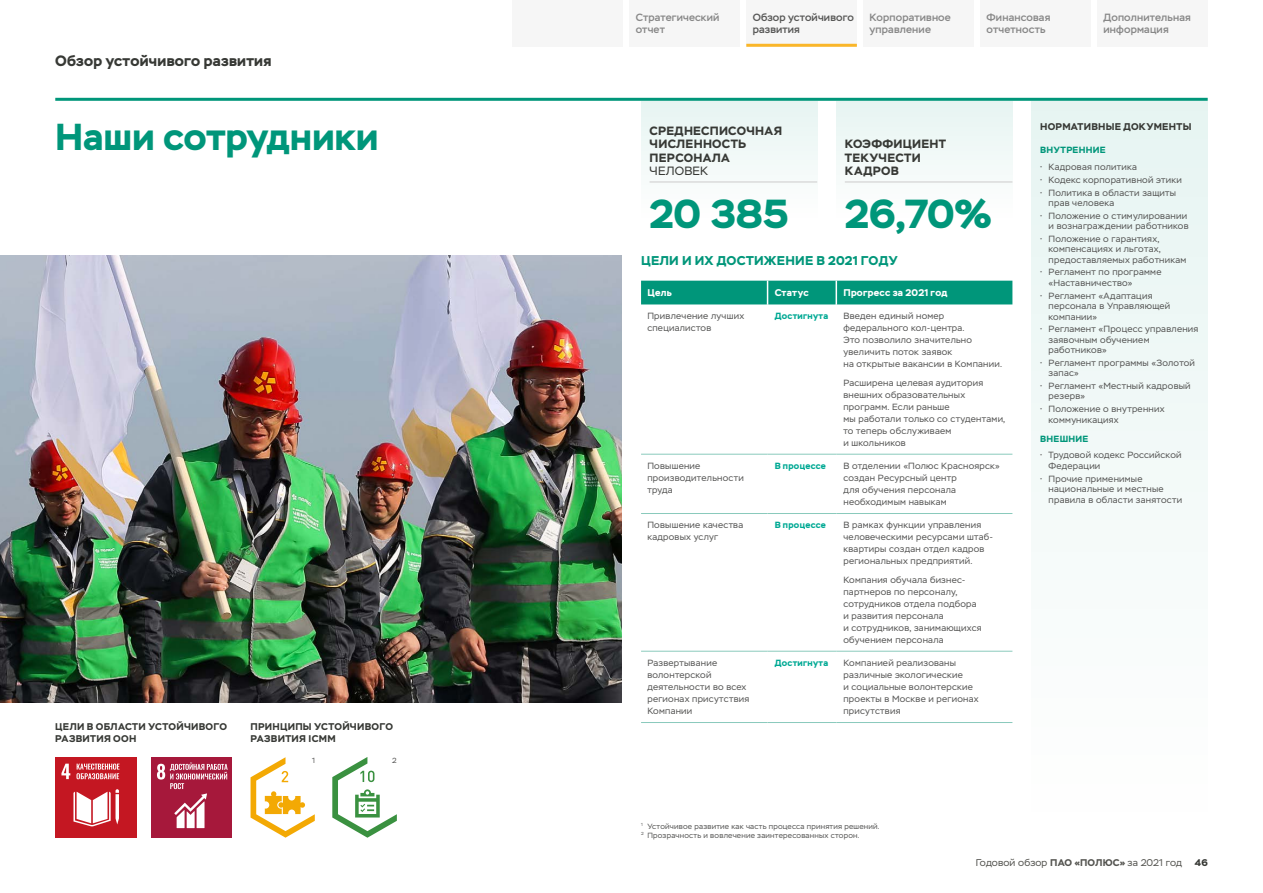
<style>
.page{position:relative;width:1263px;height:893px;background:#fff}
.page>*{position:absolute;margin:0;border:0;box-sizing:border-box;transform-origin:0 0}
.t1{font:700 40.5px "Stem";color:#00967a}
.t2{font:700 37.5px "Stem";letter-spacing:.005em;color:#00967a}
.t3{font:700 15px "Stem";letter-spacing:.015em;color:#373935}
.t4{font:700 12.75px "Stem";letter-spacing:.02em;color:#00967a}
.t5{font:700 12px/13.5px "Stem";letter-spacing:.025em;color:#373935}
.t6{font:12px "Stem";letter-spacing:.015em;color:#373935}
.t7{font:500 10.5px/12px "Stem";letter-spacing:.015em;color:#878787}
.t8{font:500 10.5px/12px "Stem";letter-spacing:.015em;color:#575756}
.t9{font:700 9.75px/12px "Stem";letter-spacing:.03em;color:#373935}
.t10{font:9.75px "Stem";letter-spacing:.01em;color:#555551}
.t11{font:700 9.75px "Stem";letter-spacing:.03em;color:#fff}
.t12{font:9px/12px "Stem";letter-spacing:.03em;color:#575756}
.t13{font:700 9px "Stem";letter-spacing:.03em;color:#00a994}
.t14{font:700 9px "Stem";letter-spacing:.03em;color:#00967a}
.t15{font:7.5px/9px "Stem";letter-spacing:.03em;color:#575756}
.s1{font-weight:700}
</style>
<div class="page">
<img style="left:0;top:255px;width:622px;height:447px">
<div style="left:1031px;top:101px;width:177px;height:737px;background:#f3faf8"></div>
<div style="left:641px;top:281px;width:371px;height:23px;background:#00967a"></div>
<hr style="left:835px;top:281px;width:2px;height:23px;background:#fff">
<hr style="left:641px;top:454px;width:126px;height:1px;background:#8acabc">
<hr style="left:767px;top:454px;width:69px;height:1px;background:#8acabc">
<hr style="left:836px;top:454px;width:176px;height:1px;background:#8acabc">
<hr style="left:641px;top:513px;width:126px;height:1px;background:#8acabc">
<hr style="left:767px;top:513px;width:69px;height:1px;background:#8acabc">
<hr style="left:836px;top:513px;width:176px;height:1px;background:#8acabc">
<hr style="left:641px;top:651px;width:126px;height:1px;background:#8acabc">
<hr style="left:767px;top:651px;width:69px;height:1px;background:#8acabc">
<hr style="left:836px;top:651px;width:176px;height:1px;background:#8acabc">
<hr style="left:641px;top:722px;width:126px;height:1px;background:#8acabc">
<hr style="left:767px;top:722px;width:69px;height:1px;background:#8acabc">
<hr style="left:836px;top:722px;width:176px;height:1px;background:#8acabc">
<div style="left:836px;top:101px;width:176px;height:121px;background:#f3faf8"></div>
<hr style="left:845px;top:182px;width:167px;height:1px;background:#cdcbcb">
<div style="left:641px;top:101px;width:176px;height:121px;background:#f3faf8"></div>
<hr style="left:649px;top:182px;width:168px;height:1px;background:#cdcbcb">
<svg style="left:251px;top:757px;width:64px;height:81px"></svg>
<svg style="left:332px;top:757px;width:65px;height:81px"></svg>
<div style="left:151px;top:757px;width:80px;height:81px;background:#a6183b"></div>
<svg style="left:157px;top:762px;width:71px;height:66px"></svg>
<div style="left:55px;top:757px;width:81px;height:81px;background:#c41722"></div>
<svg style="left:61px;top:764px;width:9px;height:15px"></svg>
<svg style="left:77px;top:764px;width:43px;height:15px"></svg>
<svg style="left:73px;top:789px;width:46px;height:37px"></svg>
<hr style="left:55px;top:98px;width:1153px;height:3px;background:#00967a">
<div style="left:1097px;top:0;width:111px;height:47px;background:#f6f6f6"></div>
<div style="left:980px;top:0;width:111px;height:47px;background:#f6f6f6"></div>
<div style="left:863px;top:0;width:111px;height:47px;background:#f6f6f6"></div>
<div style="left:746px;top:0;width:111px;height:47px;background:#f6f6f6"></div>
<div style="left:629px;top:0;width:111px;height:47px;background:#f6f6f6"></div>
<hr style="left:746px;top:44px;width:111px;height:3px;background:#fab629">
<div style="left:512px;top:0;width:111px;height:47px;background:#f6f6f6"></div>
<h3 class="t3" style="left:55px;top:51px;width:218px">Обзор устойчивого развития</h3>
<h2 class="t2" style="left:55px;top:112px;width:325px">Наши сотрудники</h2>
<p class="t9" style="left:55px;top:720px;width:173px">ЦЕЛИ В ОБЛАСТИ УСТОЙЧИВОГО<br>РАЗВИТИЯ ООН</p>
<p class="t9" style="left:251px;top:720px;width:144px">ПРИНЦИПЫ УСТОЙЧИВОГО<br>РАЗВИТИЯ ICMM</p>
<p class="t15" style="left:312px;top:756px;width:4px">1</p>
<p class="t15" style="left:392px;top:756px;width:6px">2</p>
<p class="t7" style="left:636px;top:12px;width:85px">Стратегический отчет</p>
<p class="t8" style="left:753px;top:12px;width:103px">Обзор устойчивого развития</p>
<p class="t7" style="left:870px;top:12px;width:83px">Корпоративное управление</p>
<p class="t7" style="left:986px;top:12px;width:65px">Финансовая отчетность</p>
<p class="t7" style="left:1103px;top:12px;width:89px">Дополнительная информация</p>
<h3 class="t5" style="left:650px;top:124px;width:134px">СРЕДНЕСПИСОЧНАЯ<br>ЧИСЛЕННОСТЬ<br>ПЕРСОНАЛА</h3>
<h3 class="t6" style="left:650px;top:164px;width:60px">ЧЕЛОВЕК</h3>
<h1 class="t1" style="left:649px;top:188px;width:140px">20 385</h1>
<h3 class="t5" style="left:845px;top:137px;width:103px">КОЭФФИЦИЕНТ<br>ТЕКУЧЕСТИ<br>КАДРОВ</h3>
<h1 class="t1" style="left:845px;top:187px;width:149px">26,70%</h1>
<h3 class="t4" style="left:641px;top:252px;width:258px">ЦЕЛИ И ИХ ДОСТИЖЕНИЕ В 2021 ГОДУ</h3>
<p class="t11" style="left:647px;top:286px;width:26px">Цель</p>
<p class="t11" style="left:775px;top:286px;width:35px">Статус</p>
<p class="t11" style="left:843px;top:286px;width:105px">Прогресс за 2021 год</p>
<p class="t12" style="left:647px;top:310px;width:98px">Привлечение лучших специалистов</p>
<p class="t13" style="left:775px;top:310px;width:55px">Достигнута</p>
<p class="t12" style="left:843px;top:310px;width:160px">Введен единый номер федерального кол-центра.<br>Это позволило значительно увеличить поток заявок<br>на открытые вакансии в Компании.</p>
<p class="t12" style="left:843px;top:377px;width:163px">Расширена целевая аудитория внешних образовательных программ. Если раньше<br>мы работали только со студентами, то теперь обслуживаем<br>и школьников</p>
<p class="t12" style="left:647px;top:460px;width:98px">Повышение производительности труда</p>
<p class="t13" style="left:775px;top:460px;width:53px">В процессе</p>
<p class="t12" style="left:843px;top:460px;width:158px">В отделении «Полюс Красноярск» создан Ресурсный центр<br>для обучения персонала необходимым навыкам</p>
<p class="t12" style="left:647px;top:519px;width:97px">Повышение качества кадровых услуг</p>
<p class="t13" style="left:775px;top:519px;width:53px">В процессе</p>
<p class="t12" style="left:843px;top:519px;width:151px">В рамках функции управления человеческими ресурсами штаб&shy;квартиры создан отдел кадров региональных предприятий.</p>
<p class="t12" style="left:843px;top:574px;width:140px">Компания обучала бизнес&shy;партнеров по персоналу, сотрудников отдела подбора и развития персонала<br>и сотрудников, занимающихся обучением персонала</p>
<p class="t12" style="left:647px;top:657px;width:103px">Развертывание волонтерской деятельности во всех регионах присутствия<br>Компании</p>
<p class="t13" style="left:775px;top:657px;width:55px">Достигнута</p>
<p class="t12" style="left:843px;top:657px;width:137px">Компанией реализованы различные экологические<br>и социальные волонтерские проекты в Москве и регионах присутствия</p>
<p class="t9" style="left:1040px;top:121px;width:153px">НОРМАТИВНЫЕ ДОКУМЕНТЫ</p>
<p class="t14" style="left:1040px;top:144px;width:67px">ВНУТРЕННИЕ</p>
<p class="t12" style="left:1040px;top:161px;width:98px">• Кадровая политика</p>
<p class="t12" style="left:1040px;top:174px;width:143px">• Кодекс корпоративной этики</p>
<p class="t12" style="left:1048px;top:187px;width:129px;line-height:10.5px;text-indent:-9px">• Политика в области защиты прав человека</p>
<p class="t12" style="left:1040px;top:210px;width:150px;line-height:10.5px;text-align:right">• Положение о стимулировании и вознаграждении работников</p>
<p class="t12" style="left:1048px;top:234px;width:139px;line-height:10.5px;text-indent:-9px">• Положение о гарантиях, компенсациях и льготах, предоставляемых работникам</p>
<p class="t12" style="left:1048px;top:267px;width:114px;line-height:10.5px;text-indent:-9px">• Регламент по программе «Наставничество»</p>
<p class="t12" style="left:1048px;top:290px;width:123px;line-height:10.5px;text-indent:-9px">• Регламент «Адаптация персонала в Управляющей компании»</p>
<p class="t12" style="left:1048px;top:324px;width:151px;line-height:10.5px;text-indent:-9px">• Регламент «Процесс управления заявочным обучением работников»</p>
<p class="t12" style="left:1048px;top:358px;width:148px;line-height:10.5px;text-indent:-9px">• Регламент программы «Золотой запас»</p>
<p class="t12" style="left:1048px;top:381px;width:144px;line-height:10.5px;text-indent:-9px">• Регламент «Местный кадровый резерв»</p>
<p class="t12" style="left:1048px;top:404px;width:117px;line-height:10.5px;text-indent:-9px">• Положение о внутренних коммуникациях</p>
<p class="t14" style="left:1040px;top:433px;width:50px">ВНЕШНИЕ</p>
<p class="t12" style="left:1048px;top:450px;width:134px;line-height:10.5px;text-indent:-9px">• Трудовой кодекс Российской<br>Федерации</p>
<p class="t12" style="left:1048px;top:473px;width:135px;line-height:10.5px;text-indent:-9px">• Прочие применимые национальные и местные правила в области занятости</p>
<p class="t15" style="left:641px;top:822px;width:240px"><sup>1</sup> Устойчивое развитие как часть процесса принятия решений.<br><sup>2</sup> Прозрачность и вовлечение заинтересованных сторон.</p>
<p class="t10" style="left:976px;top:857px;width:208px">Годовой обзор <span class="s1">ПАО «ПОЛЮС»</span> за 2021 год</p>
<p class="t9" style="left:1195px;top:856px;width:14px">46</p>
</div>
